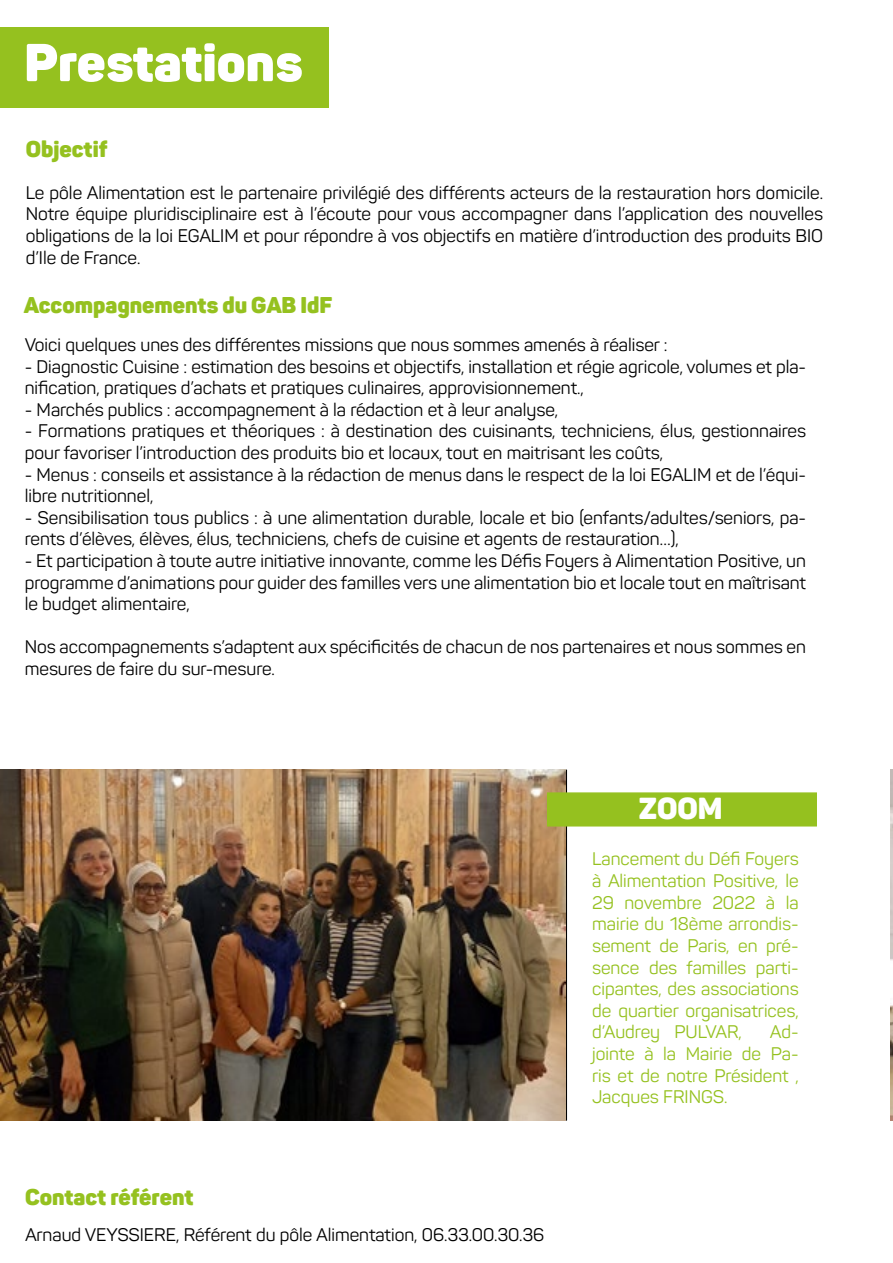
<style>
.page{position:relative;width:893px;height:1263px;background:#fff}
.page>*{position:absolute;margin:0;border:0;box-sizing:border-box;transform-origin:0 0}
.t1{font:900 52.5px "Panton";color:#fff}
.t2{font:900 30px "Panton";color:#fff}
.t3{font:900 22.5px "Panton";color:#95c11f}
.t4{font:18px/21.6px "Panton";color:#000}
.t5{font:18px/21.6px "Panton";color:#95c11f;text-align:justify}
</style>
<div class="page">
<div style="left:0;top:27px;width:328px;height:81px;background:#95c11f"></div>
<img style="left:1px;top:770px;width:564px;height:350px">
<div style="left:547px;top:792px;width:270px;height:34px;background:#95c11f;border:2px solid #95c11f"></div>
<img style="left:890px;top:770px;width:3px;height:351px">
<h1 class="t1" style="left:24px;top:29px;width:279px">Prestations</h1>
<p class="t3" style="left:26px;top:135px;width:83px">Objectif</p>
<p class="t4" style="left:26px;top:181px;width:799px;text-align:justify">Le pôle Alimentation est le partenaire privilégié des différents acteurs de la restauration hors domicile.<br>Notre équipe pluridisciplinaire est à l’écoute pour vous accompagner dans l’application des nouvelles obligations de la loi EGALIM et pour répondre à vos objectifs en matière d’introduction des produits BIO d’Ile de France.</p>
<p class="t3" style="left:24px;top:290px;width:310px">Accompagnements du GAB IdF</p>
<p class="t4" style="left:25px;top:334px;width:644px">Voici quelques unes des différentes missions que nous sommes amenés à réaliser :</p>
<p class="t4" style="left:25px;top:355px;width:783px">- Diagnostic Cuisine : estimation des besoins et objectifs, installation et régie agricole, volumes et pla&shy;nification, pratiques d’achats et pratiques culinaires, approvisionnement.,</p>
<p class="t4" style="left:25px;top:399px;width:535px">- Marchés publics : accompagnement à la rédaction et à leur analyse,</p>
<p class="t4" style="left:25px;top:420px;width:783px">- Formations pratiques et théoriques : à destination des cuisinants, techniciens, élus, gestionnaires pour favoriser l’introduction des produits bio et locaux, tout en maitrisant les coûts,</p>
<p class="t4" style="left:25px;top:463px;width:783px">- Menus : conseils et assistance à la rédaction de menus dans le respect de la loi EGALIM et de l’équi&shy;libre nutritionnel,</p>
<p class="t4" style="left:25px;top:507px;width:783px">- Sensibilisation tous publics : à une alimentation durable, locale et bio (enfants/adultes/seniors, pa&shy;rents d’élèves, élèves, élus, techniciens, chefs de cuisine et agents de restauration…),</p>
<p class="t4" style="left:25px;top:550px;width:783px;text-align:justify">- Et participation à toute autre initiative innovante, comme les Défis Foyers à Alimentation Positive, un programme d’animations pour guider des familles vers une alimentation bio et locale tout en maîtrisant le budget alimentaire,</p>
<p class="t4" style="left:25px;top:636px;width:783px">Nos accompagnements s’adaptent aux spécificités de chacun de nos partenaires et nous sommes en mesures de faire du sur-mesure.</p>
<p class="t3" style="left:25px;top:1183px;width:170px">Contact référent</p>
<p class="t4" style="left:25px;top:1224px;width:521px">Arnaud VEYSSIERE, Référent du pôle Alimentation, 06.33.00.30.36</p>
<h2 class="t2" style="left:639px;top:789px;width:85px">ZOOM</h2>
<p class="t5" style="left:592px;top:848px;width:208px">Lancement du Défi Foyers à Alimentation Positive, le 29 novembre 2022 à la mairie du 18ème arrondis&shy;sement de Paris, en pré&shy;sence des familles parti&shy;cipantes, des associations de quartier organisatrices, d’Audrey PULVAR,</p>
<p class="t5" style="left:592px;top:1021px;width:208px;text-indent:178px">Ad&shy;jointe à la Mairie de Pa&shy;ris et de notre Président , Jacques FRINGS.</p>
</div>
